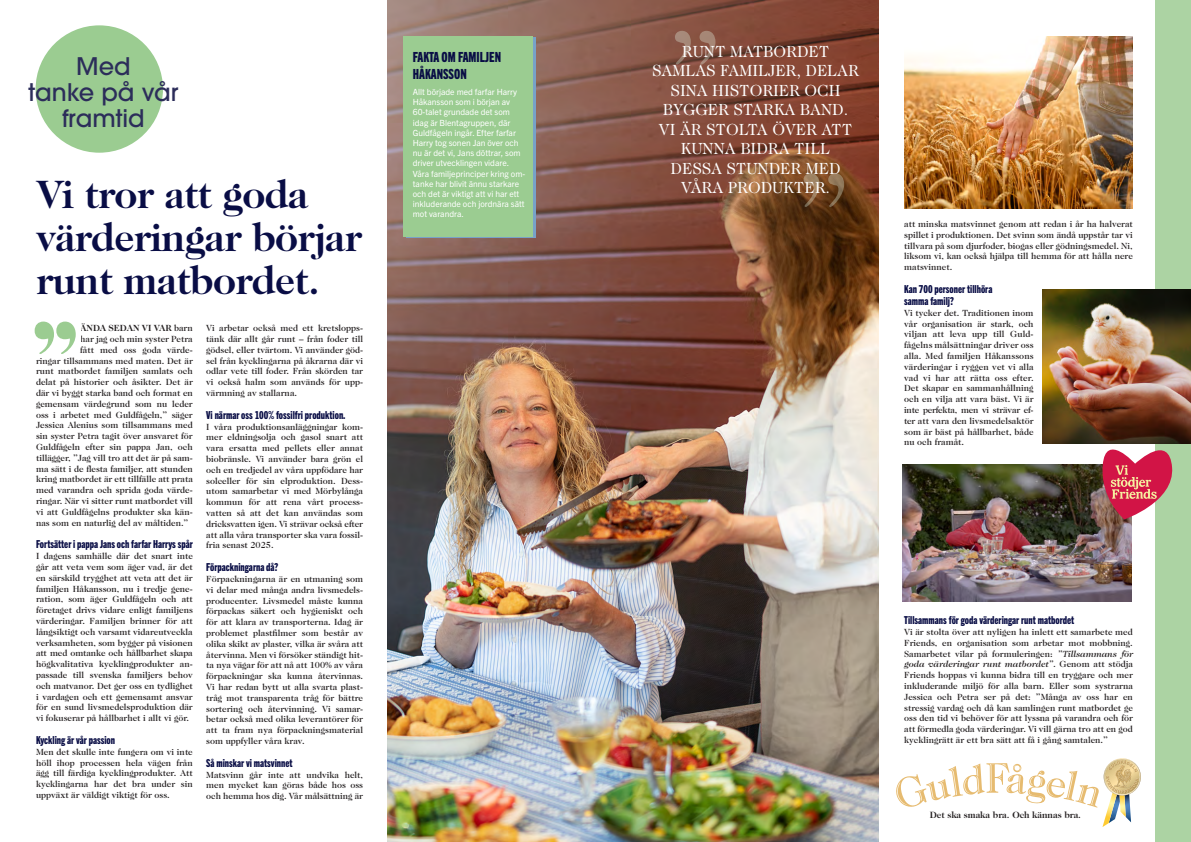
<style>
.page{position:relative;width:1191px;height:842px;background:#fff}
.page>*{position:absolute;margin:0;border:0;box-sizing:border-box;transform-origin:0 0}
.t1{font:700 40px/42.9px "Caslon 224 Std";letter-spacing:-.015em;color:#090d45}
.t2{font:500 24.1px/25.9px "ITC Avant Garde Pro";color:#2c2d5a;text-align:center}
.t3{font:16.3px/19.5px "Caslon 224 Std";color:#fff;text-align:center}
.t4{font:14px "Trade Gothic Next LT Pro Hv Cm";color:#090d45}
.t5{font:11px/12px "Trade Gothic Next LT Pro Hv Cm";color:#090d45}
.t6{font:700 9.2px "Caslon 224 Std";color:#231f20}
.t7{font:500 9px/10.8px "Caslon 224 Std";color:#231f20;text-align:justify}
.t8{font:700 9px "Caslon 224 Std";color:#231f20}
.t9{font:8.5px/10.2px "Trade Gothic Next LT Pro";color:#fff}
.s1{font-weight:500}
.s2{font-style:italic}
</style>
<div class="page">
<div style="left:1155px;top:0;width:36px;height:842px;background:#acd3a3"></div>
<img style="left:387px;top:0;width:492px;height:842px">
<svg style="left:406px;top:38px;width:130px;height:200px"></svg>
<div style="left:403px;top:36px;width:130px;height:200px;background:#9bcc91"></div>
<svg style="left:896px;top:758px;width:245px;height:69px"></svg>
<img style="left:1042px;top:289px;width:149px;height:155px">
<svg style="left:675px;top:31px;width:40px;height:34px"></svg>
<svg style="left:803px;top:173px;width:41px;height:34px"></svg>
<div style="left:36px;top:25px;width:127px;height:128px;background:#9bcc91;border-radius:50%"></div>
<img style="left:904px;top:36px;width:228px;height:172px">
<img style="left:902px;top:465px;width:229px;height:137px">
<svg style="left:1102px;top:449px;width:70px;height:70px"></svg>
<svg style="left:35px;top:322px;width:41px;height:32px"></svg>
<p class="t2" style="left:28px;top:53px;width:152px">Med<br>tanke på vår framtid</p>
<p class="t1" style="left:36px;top:172px;width:327px">Vi tror att goda värderingar börjar runt matbordet.</p>
<p class="t8" style="left:80px;top:323px;width:114px">ÄNDA SEDAN VI VAR <span class="s1">barn</span></p>
<p class="t7" style="left:80px;top:333px;width:114px">har jag och min syster Petra</p>
<p class="t7" style="left:80px;top:344px;width:114px">fått med oss goda värde-</p>
<p class="t7" style="left:36px;top:355px;width:158px">ringar tillsammans med maten. Det är</p>
<p class="t7" style="left:36px;top:366px;width:158px">runt matbordet familjen samlats och</p>
<p class="t7" style="left:36px;top:377px;width:158px">delat på historier och åsikter. Det är</p>
<p class="t7" style="left:36px;top:387px;width:158px">där vi byggt starka band och format en</p>
<p class="t7" style="left:36px;top:398px;width:158px">gemensam värdegrund som nu leder</p>
<p class="t7" style="left:36px;top:409px;width:158px">oss i arbetet med Guldfågeln,” säger</p>
<p class="t7" style="left:36px;top:420px;width:158px">Jessica Alenius som tillsammans med</p>
<p class="t7" style="left:36px;top:431px;width:158px">sin syster Petra tagit över ansvaret för</p>
<p class="t7" style="left:36px;top:441px;width:158px">Guldfågeln efter sin pappa Jan, och</p>
<p class="t7" style="left:36px;top:452px;width:158px">tillägger, ”Jag vill tro att det är på sam-</p>
<p class="t7" style="left:36px;top:463px;width:158px">ma sätt i de flesta familjer, att stunden</p>
<p class="t7" style="left:36px;top:474px;width:158px">kring matbordet är ett tillfälle att prata</p>
<p class="t7" style="left:36px;top:485px;width:158px">med varandra och sprida goda värde-</p>
<p class="t7" style="left:36px;top:495px;width:158px">ringar. När vi sitter runt matbordet vill</p>
<p class="t7" style="left:36px;top:506px;width:158px">vi att Guldfågelns produkter ska kän-</p>
<p class="t7" style="left:36px;top:517px;width:154px">nas som en naturlig del av måltiden.”</p>
<p class="t5" style="left:36px;top:538px;width:158px">Fortsätter i pappa Jans och farfar Harrys spår</p>
<p class="t7" style="left:36px;top:551px;width:158px">I dagens samhälle där det snart inte går att veta vem som äger vad, är det en särskild trygghet att veta att det är familjen Håkansson, nu i tredje gene&shy;ration, som äger Guldfågeln och att företaget drivs vidare enligt familjens värderingar. Familjen brinner för att långsiktigt och varsamt vidareutveckla verksamheten, som bygger på visionen att med omtanke och hållbarhet skapa högkvalitativa kycklingprodukter an&shy;passade till svenska familjers behov och matvanor. Det ger oss en tydlighet i vardagen och ett gemensamt ansvar för en sund livsmedelsproduktion där vi fokuserar på hållbarhet i allt vi gör.</p>
<p class="t5" style="left:36px;top:733px;width:81px">Kyckling är vår passion</p>
<p class="t7" style="left:36px;top:746px;width:158px">Men det skulle inte fungera om vi inte höll ihop processen hela vägen från ägg till färdiga kycklingprodukter. Att kycklingarna har det bra under sin uppväxt är väldigt viktigt för oss.</p>
<p class="t7" style="left:206px;top:323px;width:158px">Vi arbetar också med ett kretslopps&shy;tänk där allt går runt – från foder till gödsel, eller tvärtom. Vi använder göd&shy;sel från kycklingarna på åkrarna där vi odlar vete till foder. Från skörden tar vi också halm som används för upp&shy;värmning av stallarna.</p>
<p class="t5" style="left:206px;top:408px;width:141px">Vi närmar oss 100% fossilfri produktion.</p>
<p class="t7" style="left:206px;top:421px;width:158px">I våra produktionsanläggningar kom&shy;mer eldningsolja och gasol snart att vara ersatta med pellets eller annat biobränsle. Vi använder bara grön el och en tredjedel av våra uppfödare har solceller för sin elproduktion. Dess&shy;utom samarbetar vi med Mörbylånga kommun för att rena vårt process&shy;vatten så att det kan användas som dricksvatten igen. Vi strävar också efter att alla våra transporter ska vara fossil&shy;fria senast 2025.</p>
<p class="t5" style="left:206px;top:560px;width:74px">Förpackningarna då?</p>
<p class="t7" style="left:206px;top:573px;width:158px">Förpackningarna är en utmaning som vi delar med många andra livsmedels&shy;producenter. Livsmedel måste kunna förpackas säkert och hygieniskt och för att klara av transporterna. Idag är problemet plastfilmer som består av olika skikt av plaster, vilka är svåra att återvinna. Men vi försöker ständigt hit&shy;ta nya vägar för att nå att 100% av våra förpackningar ska kunna återvinnas.<br>Vi har redan bytt ut alla svarta plast&shy;tråg mot transparenta tråg för bättre sortering och återvinning. Vi samar&shy;betar också med olika leverantörer för att ta fram nya förpackningsmaterial som uppfyller våra krav.</p>
<p class="t5" style="left:206px;top:756px;width:88px">Så minskar vi matsvinnet</p>
<p class="t7" style="left:206px;top:769px;width:158px">Matsvinn går inte att undvika helt, men mycket kan göras både hos oss och hemma hos dig. Vår målsättning är</p>
<p class="t4" style="left:413px;top:48px;width:90px">FAKTA OM FAMILJEN</p>
<p class="t4" style="left:413px;top:65px;width:55px">HÅKANSSON</p>
<p class="t9" style="left:413px;top:86px;width:114px">Allt började med farfar Harry<br>Håkansson som i början av<br>60-talet grundade det som idag är Blentagruppen, där<br>Guldfågeln ingår. Efter farfar<br>Harry tog sonen Jan över och nu är det vi, Jans döttrar, som driver utvecklingen vidare.<br>Våra familjeprinciper kring om&shy;tanke har blivit ännu starkare och det är viktigt att vi har ett inkluderande och jordnära sätt mot varandra.</p>
<p class="t3" style="left:652px;top:41px;width:208px">RUNT MATBORDET<br>SAMLAS FAMILJER, DELAR<br>SINA HISTORIER OCH<br>BYGGER STARKA BAND.<br>VI ÄR STOLTA ÖVER ATT<br>KUNNA BIDRA TILL<br>DESSA STUNDER MED<br>VÅRA PRODUKTER.</p>
<p class="t7" style="left:904px;top:218px;width:230px">att minska matsvinnet genom att redan i år ha halverat spillet i produktionen. Det svinn som ändå uppstår tar vi tillvara på som djurfoder, biogas eller gödningsmedel. Ni, liksom vi, kan också hjälpa till hemma för att hålla nere matsvinnet.</p>
<p class="t5" style="left:904px;top:282px;width:90px">Kan 700 personer tillhöra samma familj?</p>
<p class="t7" style="left:904px;top:307px;width:131px">Vi tycker det. Traditionen inom vår organisation är stark, och viljan att leva upp till Guld&shy;fågelns målsättningar driver oss alla. Med familjen Håkanssons värderingar i ryggen vet vi alla vad vi har att rätta oss efter.<br>Det skapar en sammanhållning och en vilja att vara bäst. Vi är inte perfekta, men vi strävar ef&shy;ter att vara den livsmedelsaktör som är bäst på hållbarhet, både nu och framåt.</p>
<p class="t5" style="left:904px;top:613px;width:172px">Tillsammans för goda värderingar runt matbordet</p>
<p class="t7" style="left:904px;top:626px;width:230px">Vi är stolta över att nyligen ha inlett ett samarbete med Friends, en organisation som arbetar mot mobbning.<br>Samarbetet vilar på formuleringen: <span class="s2">”Tillsammans för goda värderingar runt matbordet”.</span> Genom att stödja Friends hoppas vi kunna bidra till en tryggare och mer inkluderande miljö för alla barn. Eller som systrarna Jessica och Petra ser på det: ”Många av oss har en stressig vardag och då kan samlingen runt matbordet ge oss den tid vi behöver för att lyssna på varandra och för att förmedla goda värderingar. Vi vill gärna tro att en god kycklingrätt är ett bra sätt att få i gång samtalen.”</p>
<p class="t6" style="left:930px;top:809px;width:153px">Det ska smaka bra. Och kännas bra.</p>
</div>
